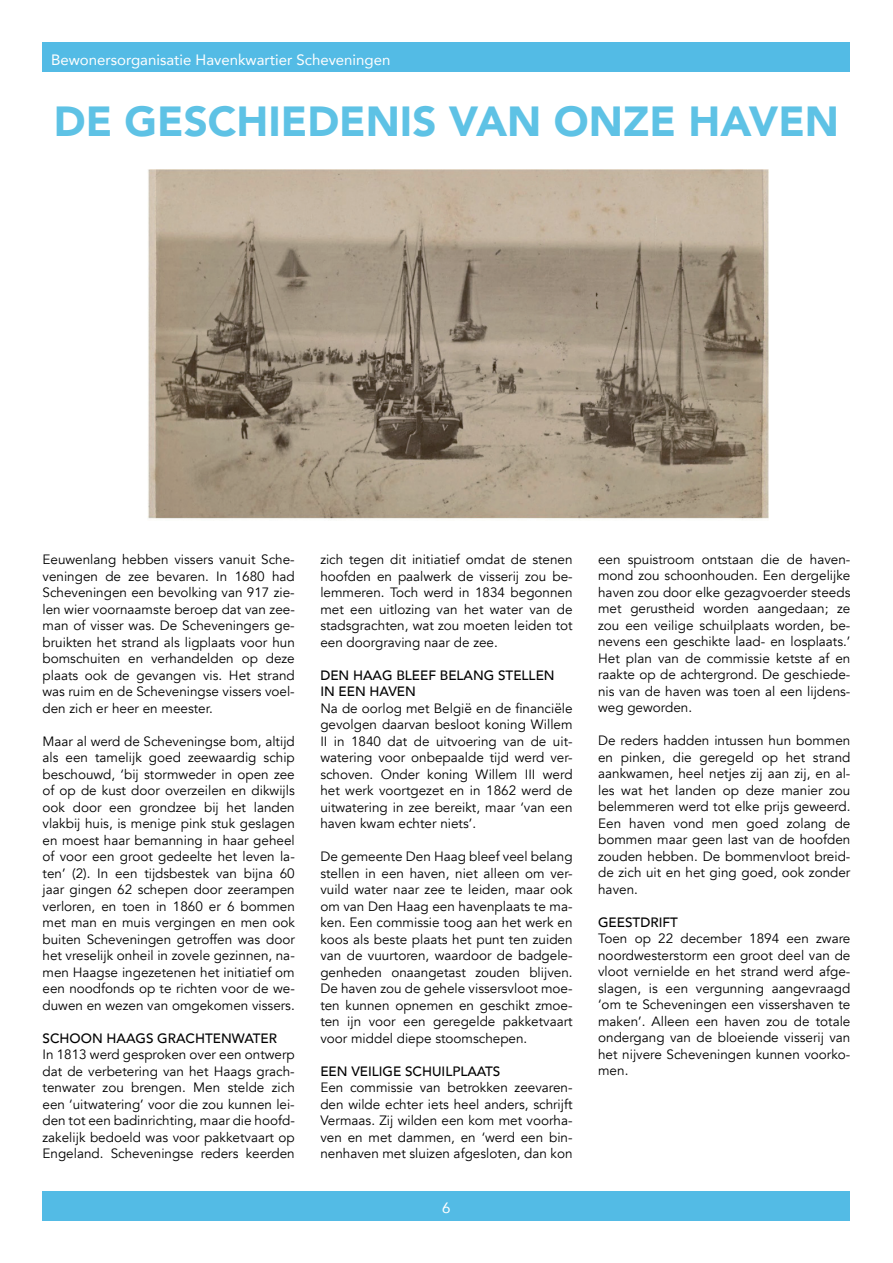
<style>
.page{position:relative;width:893px;height:1263px;background:#fff}
.page>*{position:absolute;margin:0;border:0;box-sizing:border-box;transform-origin:0 0}
.t1{font:900 42px "Avenir";color:#5ec2e5}
.t2{font:15px "Avenir";color:#fff}
.t3{font:13.5px/16.5px "Avenir";color:#000;text-align:justify}
.t4{font:500 13.5px/16.5px "Avenir";color:#000}
</style>
<div class="page">
<div style="left:43px;top:43px;width:807px;height:29px;background:#53bbe5"></div>
<div style="left:43px;top:1191px;width:807px;height:29px;background:#53bbe5"></div>
<img style="left:148px;top:169px;width:621px;height:351px">
<p class="t2" style="left:51px;top:48px;width:341px">Bewonersorganisatie Havenkwartier Scheveningen</p>
<h1 class="t1" style="left:54px;top:85px;width:787px">DE GESCHIEDENIS VAN ONZE HAVEN</h1>
<p class="t3" style="left:43px;top:551px;width:254px">Eeuwenlang hebben vissers vanuit Sche&shy;veningen de zee bevaren. In 1680 had Scheveningen een bevolking van 917 zie&shy;len wier voornaamste beroep dat van zee&shy;man of visser was. De Scheveningers ge&shy;bruikten het strand als ligplaats voor hun bomschuiten en verhandelden op deze plaats ook de gevangen vis. Het strand was ruim en de Scheveningse vissers voel&shy;den zich er heer en meester.</p>
<p class="t3" style="left:43px;top:733px;width:254px">Maar al werd de Scheveningse bom, altijd als een tamelijk goed zeewaardig schip beschouwd, ‘bij stormweder in open zee of op de kust door overzeilen en dikwijls ook door een grondzee bij het landen vlakbij huis, is menige pink stuk geslagen en moest haar bemanning in haar geheel of voor een groot gedeelte het leven la&shy;ten’ (2). In een tijdsbestek van bijna 60 jaar gingen 62 schepen door zeerampen verloren, en toen in 1860 er 6 bommen met man en muis vergingen en men ook buiten Scheveningen getroffen was door het vreselijk onheil in zovele gezinnen, na&shy;men Haagse ingezetenen het initiatief om een noodfonds op te richten voor de we&shy;duwen en wezen van omgekomen vissers.</p>
<p class="t4" style="left:43px;top:1029px;width:236px">SCHOON HAAGS GRACHTENWATER</p>
<p class="t3" style="left:43px;top:1046px;width:254px">In 1813 werd gesproken over een ontwerp dat de verbetering van het Haags grach&shy;tenwater zou brengen. Men stelde zich een ‘uitwatering’ voor die zou kunnen lei&shy;den tot een badinrichting, maar die hoofd&shy;zakelijk bedoeld was voor pakketvaart op Engeland. Scheveningse reders keerden</p>
<p class="t3" style="left:320px;top:551px;width:254px">zich tegen dit initiatief omdat de stenen hoofden en paalwerk de visserij zou be&shy;lemmeren. Toch werd in 1834 begonnen met een uitlozing van het water van de stadsgrachten, wat zou moeten leiden tot een doorgraving naar de zee.</p>
<p class="t4" style="left:320px;top:666px;width:236px">DEN HAAG BLEEF BELANG STELLEN<br>IN EEN HAVEN</p>
<p class="t3" style="left:320px;top:700px;width:254px">Na de oorlog met België en de financiële gevolgen daarvan besloot koning Willem II in 1840 dat de uitvoering van de uit&shy;watering voor onbepaalde tijd werd ver&shy;schoven. Onder koning Willem III werd het werk voortgezet en in 1862 werd de uitwatering in zee bereikt, maar ‘van een haven kwam echter niets’.</p>
<p class="t3" style="left:320px;top:848px;width:254px">De gemeente Den Haag bleef veel belang stellen in een haven, niet alleen om ver&shy;vuild water naar zee te leiden, maar ook om van Den Haag een havenplaats te ma&shy;ken. Een commissie toog aan het werk en koos als beste plaats het punt ten zuiden van de vuurtoren, waardoor de badgele&shy;genheden onaangetast zouden blijven.<br>De haven zou de gehele vissersvloot moe&shy;ten kunnen opnemen en geschikt zmoe&shy;ten ijn voor een geregelde pakketvaart voor middel diepe stoomschepen.</p>
<p class="t4" style="left:320px;top:1062px;width:182px">EEN VEILIGE SCHUILPLAATS</p>
<p class="t3" style="left:320px;top:1079px;width:254px">Een commissie van betrokken zeevaren&shy;den wilde echter iets heel anders, schrijft Vermaas. Zij wilden een kom met voorha&shy;ven en met dammen, en ‘werd een bin&shy;nenhaven met sluizen afgesloten, dan kon</p>
<p class="t2" style="left:442px;top:1196px;width:10px">6</p>
<p class="t3" style="left:598px;top:551px;width:254px">een spuistroom ontstaan die de haven&shy;mond zou schoonhouden. Een dergelijke haven zou door elke gezagvoerder steeds met gerustheid worden aangedaan; ze zou een veilige schuilplaats worden, be&shy;nevens een geschikte laad- en losplaats.’ Het plan van de commissie ketste af en raakte op de achtergrond. De geschiede&shy;nis van de haven was toen al een lijdens&shy;weg geworden.</p>
<p class="t3" style="left:598px;top:733px;width:254px">De reders hadden intussen hun bommen en pinken, die geregeld op het strand aankwamen, heel netjes zij aan zij, en al&shy;les wat het landen op deze manier zou belemmeren werd tot elke prijs geweerd.<br>Een haven vond men goed zolang de bommen maar geen last van de hoofden zouden hebben. De bommenvloot breid&shy;de zich uit en het ging goed, ook zonder haven.</p>
<p class="t4" style="left:598px;top:913px;width:81px">GEESTDRIFT</p>
<p class="t3" style="left:598px;top:931px;width:254px">Toen op 22 december 1894 een zware noordwesterstorm een groot deel van de vloot vernielde en het strand werd afge&shy;slagen, is een vergunning aangevraagd ‘om te Scheveningen een vissershaven te maken’. Alleen een haven zou de totale ondergang van de bloeiende visserij van het nijvere Scheveningen kunnen voorko&shy;men.</p>
</div>
